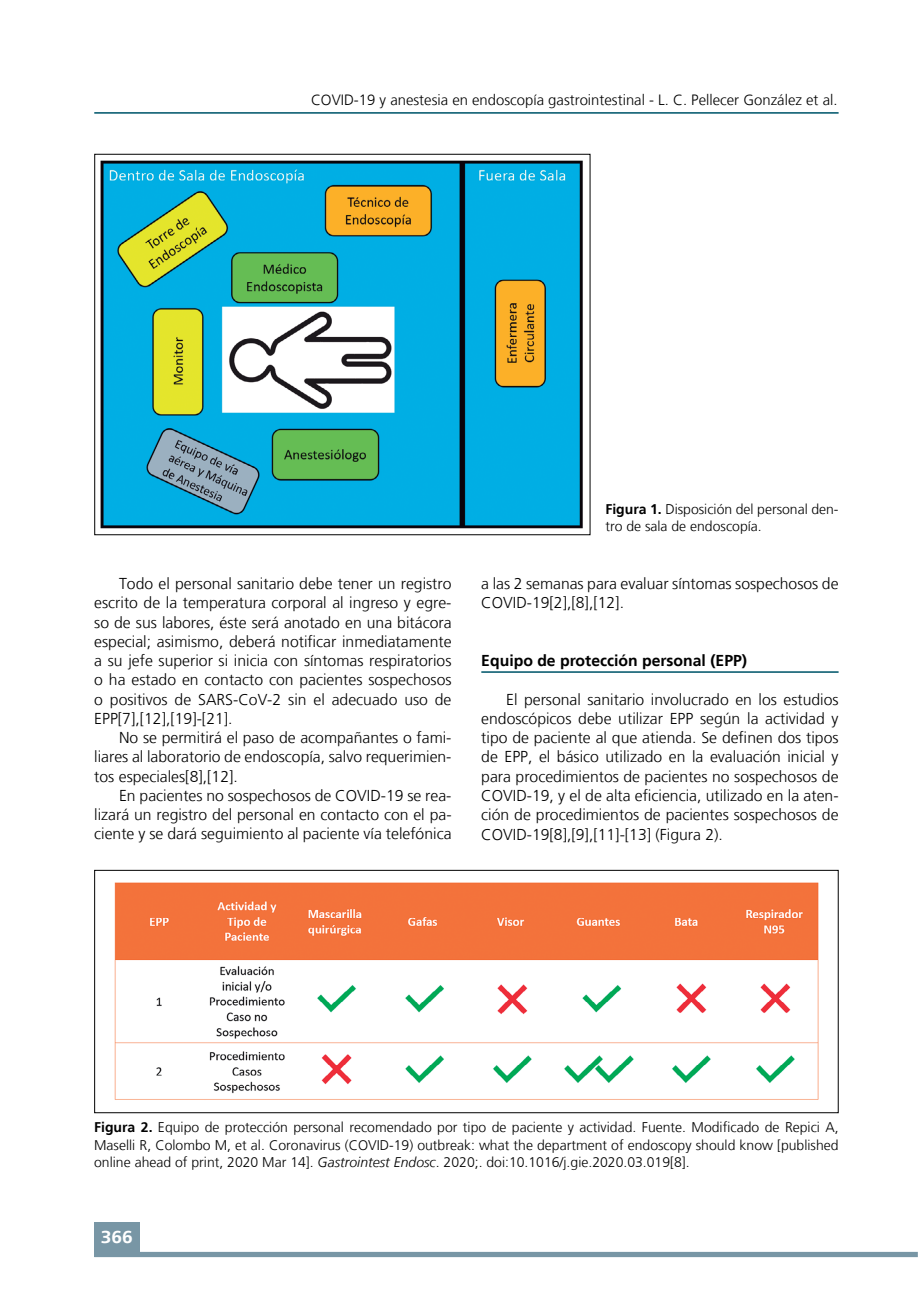
<style>
.page{position:relative;width:918px;height:1315px;background:#fff}
.page>*{position:absolute;margin:0;border:0;box-sizing:border-box;transform-origin:0 0}
.t1{font:700 17.5px "Frutiger LT";color:#fff;scale:1.1 1}
.t2{font:300 15.75px/19.2px "Frutiger LT";color:#000;text-align:justify}
.t3{font:700 15.75px "Frutiger LT";color:#000}
.t4{font:300 14.88px "Frutiger LT";color:#000}
.t5{font:300 14px/17.5px "Frutiger LT";color:#000}
.s1{font-weight:700}
.s2{font-style:italic}
</style>
<div class="page">
<div style="left:94px;top:1222px;width:46px;height:35px;background:#7896a5"></div>
<hr style="left:94px;top:112px;width:744px;height:2px;background:#1f6b7d">
<div style="left:94px;top:1251px;width:824px;height:6px;background:#7896a5"></div>
<hr style="left:481px;top:671px;width:357px;height:2px;background:#1f6b7d">
<img style="left:100px;top:160px;width:483px;height:369px">
<img style="left:114px;top:882px;width:705px;height:218px">
<div style="left:94px;top:870px;width:744px;height:243px;border:1px solid #000"></div>
<p class="t4" style="left:311px;top:91px;width:528px">COVID-19 y anestesia en endoscopía gastrointestinal - L. C. Pellecer González et al.</p>
<p class="t2" style="left:94px;top:574px;width:359px;text-indent:25px">Todo el personal sanitario debe tener un registro escrito de la temperatura corporal al ingreso y egre&shy;so de sus labores, éste será anotado en una bitácora especial; asimismo, deberá notificar inmediatamente a su jefe superior si inicia con síntomas respiratorios o ha estado en contacto con pacientes sospechosos o positivos de SARS-CoV-2 sin el adecuado uso de EPP[7],[12],[19]-[21].</p>
<p class="t2" style="left:94px;top:728px;width:359px;text-indent:25px">No se permitirá el paso de acompañantes o fami&shy;liares al laboratorio de endoscopía, salvo requerimien&shy;tos especiales[8],[12].</p>
<p class="t2" style="left:94px;top:786px;width:359px;text-indent:25px">En pacientes no sospechosos de COVID-19 se rea&shy;lizará un registro del personal en contacto con el pa&shy;ciente y se dará seguimiento al paciente vía telefónica</p>
<p class="t5" style="left:605px;top:500px;width:235px"><span class="s1">Figura 1.</span> Disposición del personal den&shy;tro de sala de endoscopía.</p>
<p class="t2" style="left:481px;top:574px;width:359px">a las 2 semanas para evaluar síntomas sospechosos de<br>COVID-19[2],[8],[12].</p>
<p class="t3" style="left:481px;top:651px;width:267px">Equipo de protección personal (EPP)</p>
<p class="t2" style="left:481px;top:690px;width:359px;text-indent:25px">El personal sanitario involucrado en los estudios endoscópicos debe utilizar EPP según la actividad y tipo de paciente al que atienda. Se definen dos tipos de EPP, el básico utilizado en la evaluación inicial y para procedimientos de pacientes no sospechosos de COVID-19, y el de alta eficiencia, utilizado en la aten&shy;ción de procedimientos de pacientes sospechosos de COVID-19[8],[9],[11]-[13] (Figura 2).</p>
<p class="t5" style="left:94px;top:1119px;width:746px;text-align:justify"><span class="s1">Figura 2.</span> Equipo de protección personal recomendado por tipo de paciente y actividad. Fuente. Modificado de Repici A, Maselli R, Colombo M, et al. Coronavirus (COVID-19) outbreak: what the department of endoscopy should know [published online ahead of print, 2020 Mar 14]. <span class="s2">Gastrointest Endosc</span>. 2020;. doi:10.1016/j.gie.2020.03.019[8].</p>
<p class="t1" style="left:101px;top:1226px;width:31px">366</p>
</div>
